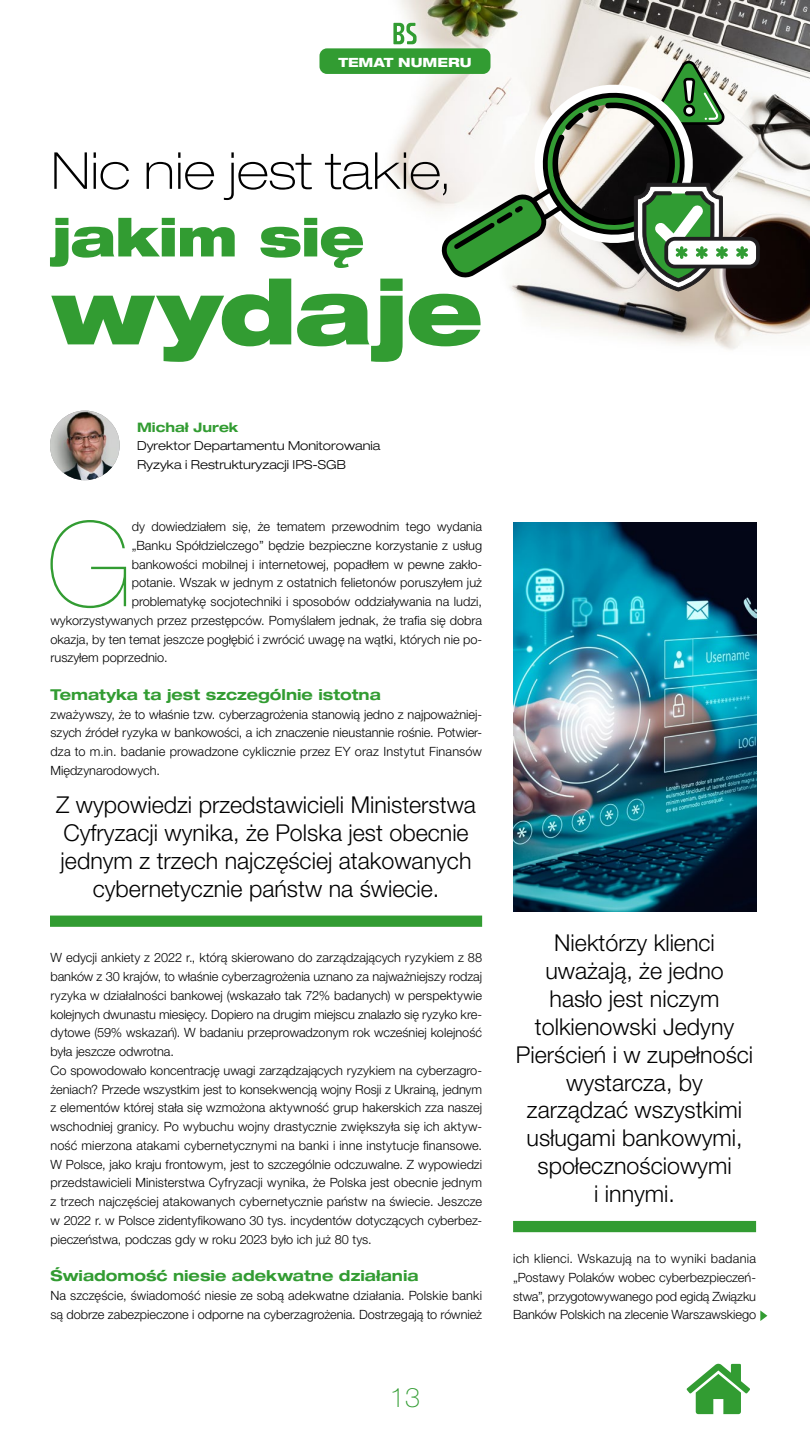
<style>
.page{position:relative;width:810px;height:1440px;background:#fff}
.page>*{position:absolute;margin:0;border:0;box-sizing:border-box;transform-origin:0 0}
.t1{font:200 117.82px "Helvetica Neue LT Pro";color:#329c32}
.t2{font:900 expanded 89.03px "Helvetica Neue LT Pro";letter-spacing:-.015em;color:#329c32}
.t3{font:900 expanded 52.28px "Helvetica Neue LT Pro";letter-spacing:-.02em;color:#329c32}
.t4{font:100 expanded 51px "Helvetica Neue LT Pro";letter-spacing:.005em;color:#000}
.t5{font:100 27px "Helvetica Neue LT Pro";color:#329c32}
.t6{font:300 23.25px/27.9px "Helvetica Neue LT Pro";color:#000;text-align:center}
.t7{font:700 expanded 15px "Helvetica Neue LT Pro";color:#329c32}
.t8{font:700 expanded 13.12px "Helvetica Neue LT Pro";color:#329c32}
.t9{font:300 12.75px/18.8px "Helvetica Neue LT Pro";color:#000;text-align:justify}
.t10{font:800 expanded 12.75px "Helvetica Neue LT Pro";color:#fff}
.t11{font:300 expanded 12.38px/18.6px "Helvetica Neue LT Pro";color:#000}
</style>
<div class="page">
<img style="left:319px;top:0;width:491px;height:350px">
<svg style="left:441px;top:54px;width:319px;height:237px"></svg>
<div style="left:320px;top:48px;width:170px;height:26px;background:#329c32;border-radius:8px"></div>
<img style="left:50px;top:411px;width:70px;height:69px;border-radius:35px">
<div style="left:50px;top:916px;width:432px;height:11px;background:#329c32"></div>
<div style="left:513px;top:1221px;width:243px;height:11px;background:#329c32"></div>
<svg style="left:393px;top:23px;width:24px;height:21px"></svg>
<img style="left:513px;top:522px;width:243px;height:389px">
<svg style="left:760px;top:1310px;width:7px;height:11px"></svg>
<svg style="left:687px;top:1364px;width:63px;height:50px"></svg>
<p class="t10" style="left:338px;top:54px;width:135px">TEMAT NUMERU</p>
<h3 class="t4" style="left:51px;top:140px;width:401px">Nic nie jest takie,</h3>
<h3 class="t3" style="left:51px;top:204px;width:315px">jakim się</h3>
<h2 class="t2" style="left:51px;top:254px;width:434px">wydaje</h2>
<p class="t8" style="left:137px;top:419px;width:103px">Michał Jurek</p>
<p class="t11" style="left:137px;top:436px;width:245px">Dyrektor Departamentu Monitorowania<br>Ryzyka i Restrukturyzacji IPS-SGB</p>
<h1 class="t1" style="left:47px;top:496px;width:87px">G</h1>
<p class="t9" style="left:132px;top:517px;width:352px">dy dowiedziałem się, że tematem przewodnim tego wydania</p>
<p class="t9" style="left:132px;top:536px;width:352px">„Banku Spółdzielczego” będzie bezpieczne korzystanie z usług</p>
<p class="t9" style="left:132px;top:554px;width:352px">bankowości mobilnej i internetowej, popadłem w pewne zakło-</p>
<p class="t9" style="left:132px;top:573px;width:352px">potanie. Wszak w jednym z ostatnich felietonów poruszyłem już</p>
<p class="t9" style="left:132px;top:592px;width:352px">problematykę socjotechniki i sposobów oddziaływania na ludzi,</p>
<p class="t9" style="left:50px;top:611px;width:433px">wykorzystywanych przez przestępców. Pomyślałem jednak, że trafia się dobra</p>
<p class="t9" style="left:50px;top:629px;width:433px">okazja, by ten temat jeszcze pogłębić i zwrócić uwagę na wątki, których nie po-</p>
<p class="t9" style="left:50px;top:648px;width:119px">ruszyłem poprzednio.</p>
<p class="t7" style="left:50px;top:685px;width:332px">Tematyka ta jest szczególnie istotna</p>
<p class="t9" style="left:50px;top:704px;width:433px">zważywszy, że to właśnie tzw. cyberzagrożenia stanowią jedno z najpoważniej&shy;szych źródeł ryzyka w bankowości, a ich znaczenie nieustannie rośnie. Potwier&shy;dza to m.in. badanie prowadzone cyklicznie przez EY oraz Instytut Finansów Międzynarodowych.</p>
<h3 class="t6" style="left:56px;top:790px;width:421px">Z wypowiedzi przedstawicieli Ministerstwa Cyfryzacji wynika, że Polska jest obecnie jednym z trzech najczęściej atakowanych cybernetycznie państw na świecie.</h3>
<p class="t9" style="left:50px;top:948px;width:433px;text-align:left">W edycji ankiety z 2022 r., którą skierowano do zarządzających ryzykiem z 88 banków z 30 krajów, to właśnie cyberzagrożenia uznano za najważniejszy rodzaj ryzyka w działalności bankowej (wskazało tak 72% badanych) w perspektywie kolejnych dwunastu miesięcy. Dopiero na drugim miejscu znalazło się ryzyko kre&shy;dytowe (59% wskazań). W badaniu przeprowadzonym rok wcześniej kolejność była jeszcze odwrotna.<br>Co spowodowało koncentrację uwagi zarządzających ryzykiem na cyberzagro&shy;żeniach? Przede wszystkim jest to konsekwencją wojny Rosji z Ukrainą, jednym z elementów której stała się wzmożona aktywność grup hakerskich zza naszej wschodniej granicy. Po wybuchu wojny drastycznie zwiększyła się ich aktyw&shy;ność mierzona atakami cybernetycznymi na banki i inne instytucje finansowe.<br>W Polsce, jako kraju frontowym, jest to szczególnie odczuwalne. Z wypowiedzi przedstawicieli Ministerstwa Cyfryzacji wynika, że Polska jest obecnie jednym z trzech najczęściej atakowanych cybernetycznie państw na świecie. Jeszcze w 2022 r. w Polsce zidentyfikowano 30 tys. incydentów dotyczących cyberbez&shy;pieczeństwa, podczas gdy w roku 2023 było ich już 80 tys.</p>
<p class="t7" style="left:50px;top:1266px;width:370px">Świadomość niesie adekwatne działania</p>
<p class="t9" style="left:50px;top:1286px;width:433px">Na szczęście, świadomość niesie ze sobą adekwatne działania. Polskie banki są dobrze zabezpieczone i odporne na cyberzagrożenia. Dostrzegają to również</p>
<h3 class="t5" style="left:390px;top:1382px;width:32px">13</h3>
<h3 class="t6" style="left:516px;top:928px;width:239px">Niektórzy klienci uważają, że jedno<br>hasło jest niczym tolkienowski Jedyny<br>Pierścień i w zupełności wystarcza, by zarządzać wszystkimi usługami bankowymi, społecznościowymi<br>i innymi.</h3>
<p class="t9" style="left:513px;top:1249px;width:245px">ich klienci. Wskazują na to wyniki badania „Postawy Polaków wobec cyberbezpieczeń&shy;stwa”, przygotowywanego pod egidą Związku Banków Polskich na zlecenie Warszawskiego</p>
</div>
